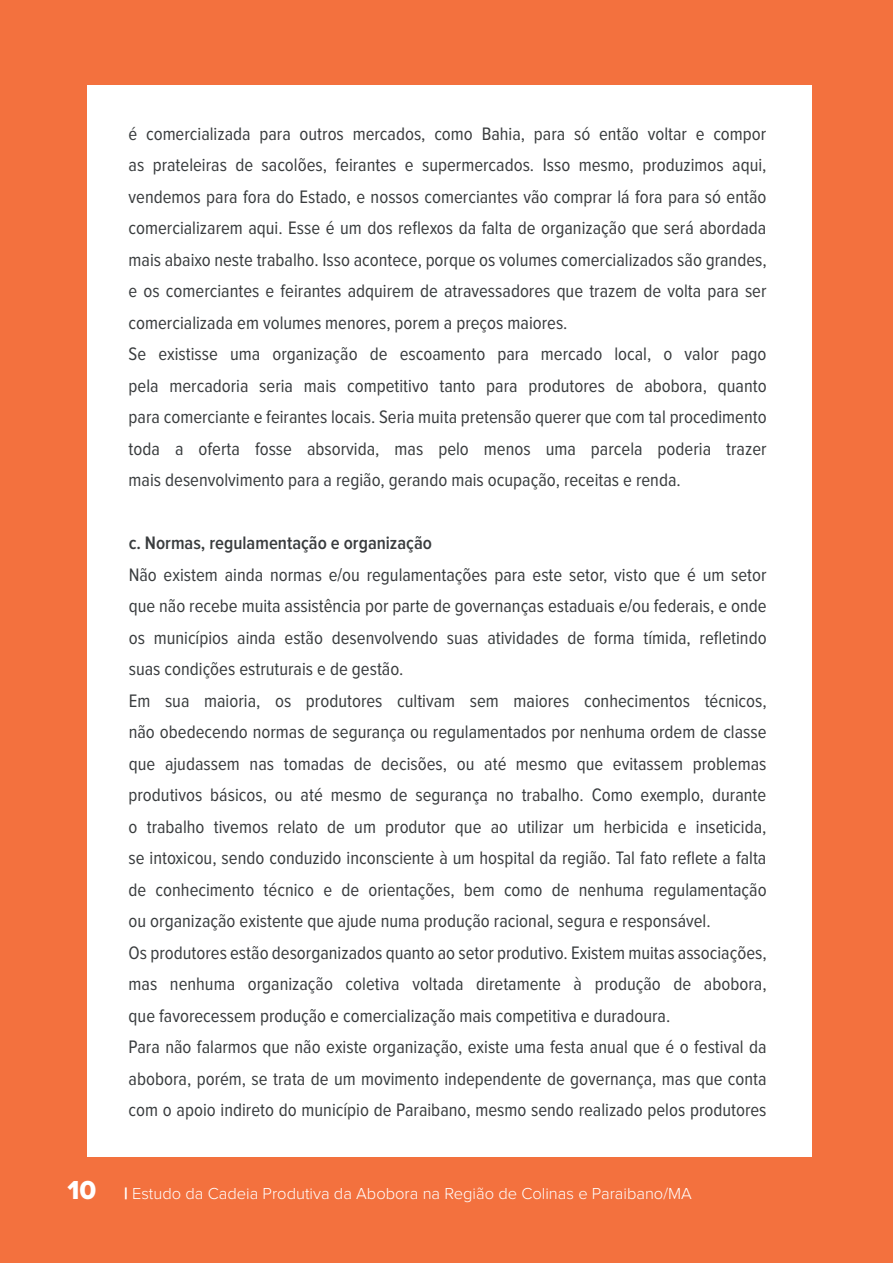
<style>
.page{position:relative;width:893px;height:1263px;background:#f3713e}
.page>*{position:absolute;margin:0;border:0;box-sizing:border-box;transform-origin:0 0}
.t1{font:18.75px/31.5px "Proxima Nova Cond";color:#393c3e}
.t2{font:600 18.75px "Proxima Nova Cond";color:#393c3e}
.t3{font:300 16.5px "Proxima Nova";color:#fff}
.s1{font-family:"Proxima Nova Extrabld";font-weight:400;font-size:27px}
.s2{font-family:"Proxima Nova Extrabld";font-weight:400;font-size:16.8px}
</style>
<div class="page">
<div style="left:87px;top:85px;width:725px;height:1072px;background:#fff"></div>
<p class="t1" style="left:129px;top:118px;width:640px">é comercializada para outros mercados, como Bahia, para só então voltar e compor as prateleiras de sacolões, feirantes e supermercados. Isso mesmo, produzimos aqui, vendemos para fora do Estado, e nossos comerciantes vão comprar lá fora para só então comercializarem aqui. Esse é um dos reflexos da falta de organização que será abordada mais abaixo neste trabalho. Isso acontece, porque os volumes comercializados são grandes, e os comerciantes e feirantes adquirem de atravessadores que trazem de volta para ser comercializada em volumes menores, porem a preços maiores.<br>Se existisse uma organização de escoamento para mercado local, o valor pago pela mercadoria seria mais competitivo tanto para produtores de abobora, quanto para comerciante e feirantes locais. Seria muita pretensão querer que com tal procedimento toda a oferta fosse absorvida, mas pelo menos uma parcela poderia trazer mais desenvolvimento para a região, gerando mais ocupação, receitas e renda.</p>
<p class="t2" style="left:129px;top:534px;width:305px">c. Normas, regulamentação e organização</p>
<p class="t1" style="left:129px;top:559px;width:640px">Não existem ainda normas e/ou regulamentações para este setor, visto que é um setor que não recebe muita assistência por parte de governanças estaduais e/ou federais, e onde os municípios ainda estão desenvolvendo suas atividades de forma tímida, refletindo suas condições estruturais e de gestão.<br>Em sua maioria, os produtores cultivam sem maiores conhecimentos técnicos, não obedecendo normas de segurança ou regulamentados por nenhuma ordem de classe que ajudassem nas tomadas de decisões, ou até mesmo que evitassem problemas produtivos básicos, ou até mesmo de segurança no trabalho. Como exemplo, durante o trabalho tivemos relato de um produtor que ao utilizar um herbicida e inseticida, se intoxicou, sendo conduzido inconsciente à um hospital da região. Tal fato reflete a falta de conhecimento técnico e de orientações, bem como de nenhuma regulamentação ou organização existente que ajude numa produção racional, segura e responsável.<br>Os produtores estão desorganizados quanto ao setor produtivo. Existem muitas associações, mas nenhuma organização coletiva voltada diretamente à produção de abobora, que favorecessem produção e comercialização mais competitiva e duradoura.<br>Para não falarmos que não existe organização, existe uma festa anual que é o festival da abobora, porém, se trata de um movimento independente de governança, mas que conta com o apoio indireto do município de Paraibano, mesmo sendo realizado pelos produtores</p>
<p class="t3" style="left:68px;top:1186px;width:626px"><span class="s1">10</span> <span class="s2">|</span> Estudo da Cadeia Produtiva da Abobora na Região de Colinas e Paraibano/MA</p>
</div>
